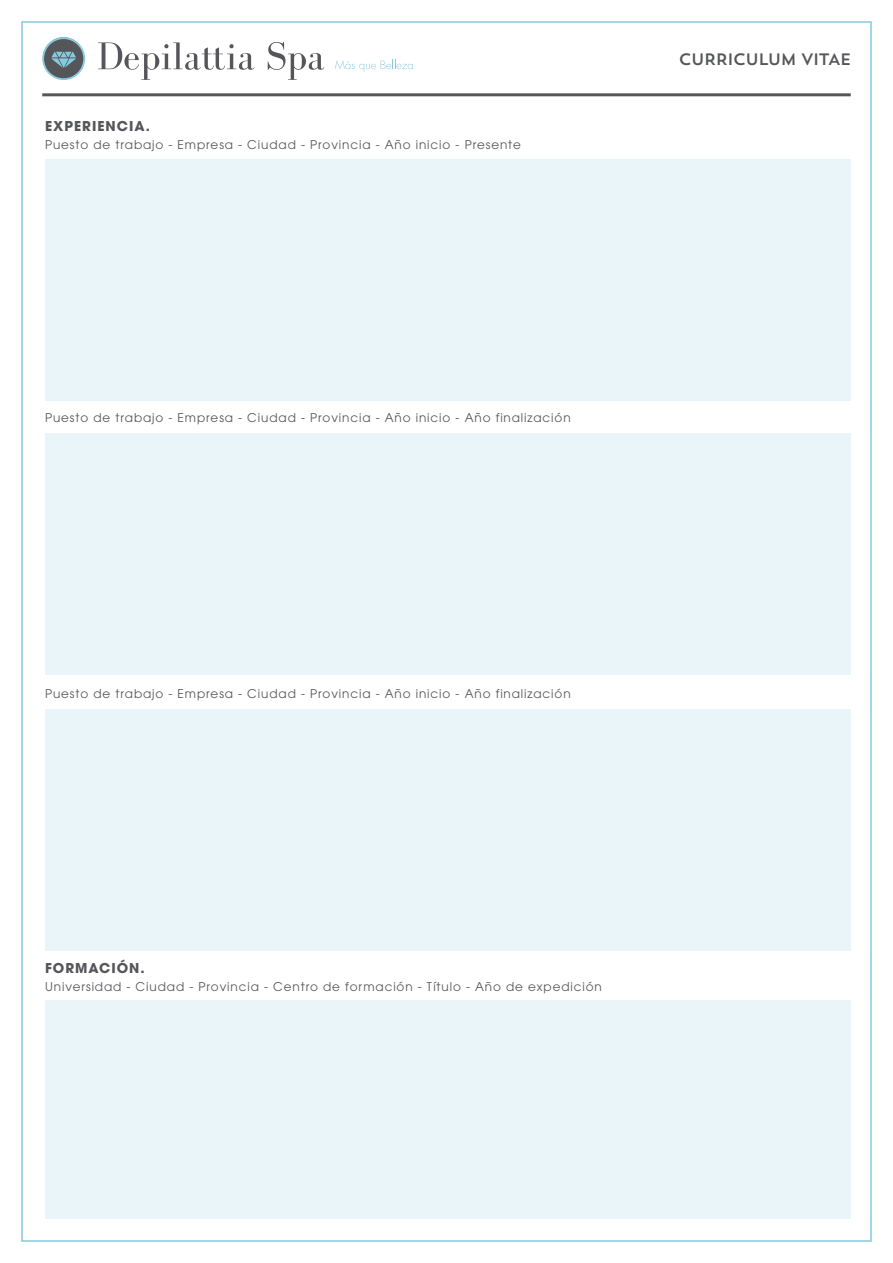
<style>
.page{position:relative;width:893px;height:1263px;background:#fff}
.page>*{position:absolute;margin:0;border:0;box-sizing:border-box;transform-origin:0 0}
.t1{font:16.5px "Trend Sans One";letter-spacing:-.075em;color:#55565a}
.t2{font:700 13.5px "ITC Avant Garde Pro";letter-spacing:.075em;color:#55565a}
.t3{font:12px "ITC Avant Garde Pro";letter-spacing:.075em;color:#55565a}
</style>
<div class="page">
<svg style="left:42px;top:37px;width:43px;height:43px"></svg>
<svg style="left:98px;top:42px;width:156px;height:38px"></svg>
<svg style="left:268px;top:42px;width:56px;height:38px"></svg>
<svg style="left:335px;top:60px;width:78px;height:12px"></svg>
<hr style="left:42px;top:93px;width:809px;height:3px;background:#55565a">
<div style="left:45px;top:710px;width:806px;height:241px;background:#eaf5fa"></div>
<div style="left:45px;top:433px;width:806px;height:241px;background:#eaf5fa"></div>
<div style="left:45px;top:1000px;width:806px;height:218px;background:#eaf5fa"></div>
<div style="left:45px;top:159px;width:806px;height:241px;background:#eaf5fa"></div>
<p class="t2" style="left:45px;top:117px;width:106px">EXPERIENCIA.</p>
<p class="t3" style="left:45px;top:138px;width:477px">Puesto de trabajo - Empresa - Ciudad - Provincia - Año inicio - Presente</p>
<p class="t3" style="left:45px;top:411px;width:527px">Puesto de trabajo - Empresa - Ciudad - Provincia - Año inicio - Año finalización</p>
<h1 class="t1" style="left:679px;top:49px;width:175px">CURRICULUM VITAE</h1>
<p class="t3" style="left:45px;top:687px;width:527px">Puesto de trabajo - Empresa - Ciudad - Provincia - Año inicio - Año finalización</p>
<p class="t2" style="left:45px;top:959px;width:101px">FORMACIÓN.</p>
<p class="t3" style="left:45px;top:979px;width:558px">Universidad - Ciudad - Provincia - Centro de formación - Título - Año de expedición</p>
</div>
